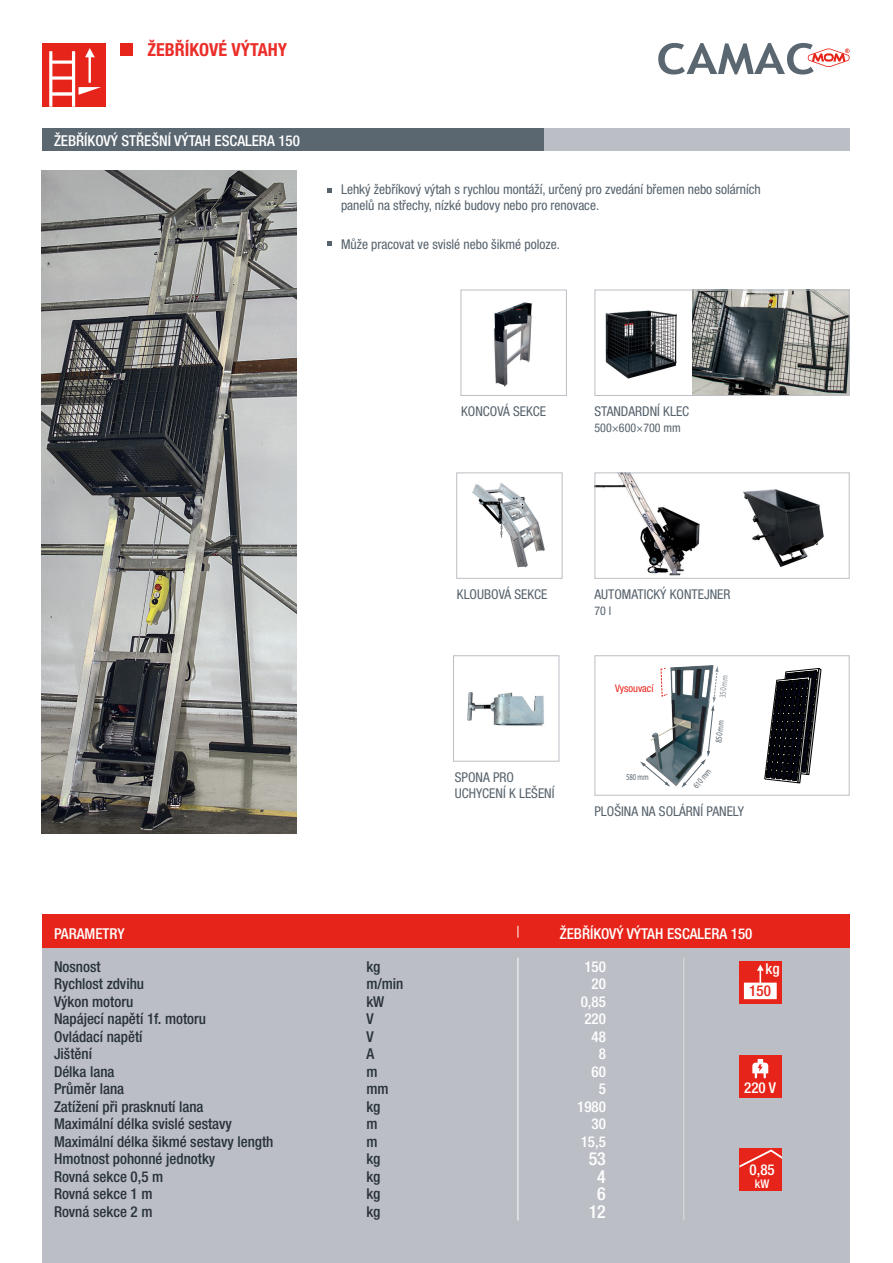
<style>
.page{position:relative;width:893px;height:1263px;background:#fff}
.page>*{position:absolute;margin:0;border:0;box-sizing:border-box;transform-origin:0 0}
.t1{font:700 condensed 18px "Helvetica Neue LT Pro";color:#eb2e2a}
.t2{font:500 condensed 18px "Helvetica Neue LT Pro";color:#fff}
.t3{font:500 condensed 15px "Helvetica Neue LT Pro";color:#283239}
.t4{font:500 condensed 15px "Helvetica Neue LT Pro";color:#fff}
.t5{font:500 condensed 15px "Helvetica Neue LT Pro";color:#e72419}
.t6{font:condensed 13.5px/16.2px "Helvetica Neue LT Pro";color:#56626c}
.t7{font:condensed 12px "Helvetica Neue LT Pro";color:#56626c}
.t8{font:500 condensed 12px "Helvetica Neue LT Pro";color:#fff}
.t9{font:condensed 10.5px "Helvetica Neue LT Pro";color:#e72419}
.t10{font:500 9px "Helvetica Neue";color:#5a6670;scale:.75 1}
.t11{font:500 9px "Helvetica Neue";color:#899199;scale:.75 1}
</style>
<div class="page">
<div style="left:42px;top:915px;width:808px;height:34px;background:#e72419"></div>
<div style="left:42px;top:949px;width:808px;height:314px;background:#bbbec4"></div>
<hr style="left:517px;top:958px;width:1px;height:262px;background:#fff">
<hr style="left:683px;top:958px;width:1px;height:262px;background:#dedee1">
<div style="left:739px;top:961px;width:43px;height:43px;background:#e72419"></div>
<svg style="left:744px;top:964px;width:33px;height:35px"></svg>
<div style="left:739px;top:1055px;width:43px;height:42px;background:#e72419"></div>
<svg style="left:752px;top:1059px;width:16px;height:19px"></svg>
<div style="left:739px;top:1148px;width:43px;height:43px;background:#e72419"></div>
<svg style="left:739px;top:1149px;width:43px;height:18px"></svg>
<div style="left:42px;top:128px;width:808px;height:23px;background:#bbbec4"></div>
<div style="left:42px;top:128px;width:501px;height:23px;background:#5a6670"></div>
<div style="left:594px;top:655px;width:256px;height:141px;border:1px solid #bbbec4"></div>
<img style="left:467px;top:692px;width:77px;height:34px">
<div style="left:453px;top:655px;width:106px;height:107px;border:1px solid #bbbec4"></div>
<img style="left:494px;top:302px;width:38px;height:85px">
<div style="left:460px;top:290px;width:107px;height:106px;border:1px solid #bbbec4"></div>
<img style="left:472px;top:483px;width:73px;height:85px">
<div style="left:456px;top:472px;width:107px;height:107px;border:1px solid #bbbec4"></div>
<img style="left:596px;top:474px;width:104px;height:102px">
<div style="left:594px;top:472px;width:256px;height:107px;border:1px solid #bbbec4"></div>
<img style="left:42px;top:171px;width:255px;height:663px">
<img style="left:692px;top:292px;width:156px;height:102px">
<img style="left:605px;top:311px;width:72px;height:67px">
<div style="left:594px;top:290px;width:256px;height:106px;border:1px solid #bbbec4"></div>
<img style="left:743px;top:489px;width:81px;height:78px">
<img style="left:646px;top:665px;width:68px;height:121px">
<svg style="left:764px;top:668px;width:57px;height:115px"></svg>
<svg style="left:640px;top:761px;width:30px;height:26px"></svg>
<svg style="left:660px;top:667px;width:8px;height:30px"></svg>
<svg style="left:681px;top:666px;width:37px;height:122px"></svg>
<svg style="left:658px;top:43px;width:192px;height:32px"></svg>
<div style="left:120px;top:43px;width:13px;height:13px;background:#e72419"></div>
<div style="left:42px;top:43px;width:63px;height:64px;background:#e72419"></div>
<svg style="left:49px;top:48px;width:52px;height:59px"></svg>
<svg style="left:328px;top:188px;width:4px;height:5px"></svg>
<svg style="left:328px;top:241px;width:4px;height:4px"></svg>
<p class="t1" style="left:148px;top:39px;width:141px">ŽEBŘÍKOVÉ VÝTAHY</p>
<p class="t4" style="left:54px;top:132px;width:248px">ŽEBŘÍKOVÝ STŘEŠNÍ VÝTAH ESCALERA 150</p>
<p class="t6" style="left:341px;top:181px;width:421px">Lehký žebříkový výtah s rychlou montáží, určený pro zvedání břemen nebo solárních panelů na střechy, nízké budovy nebo pro renovace.</p>
<p class="t6" style="left:341px;top:236px;width:220px">Může pracovat ve svislé nebo šikmé poloze.</p>
<p class="t6" style="left:461px;top:403px;width:87px">KONCOVÁ SEKCE</p>
<p class="t6" style="left:594px;top:403px;width:96px">STANDARDNÍ KLEC</p>
<p class="t7" style="left:594px;top:421px;width:88px">500×600×700 mm</p>
<p class="t4" style="left:54px;top:925px;width:72px">PARAMETRY</p>
<p class="t6" style="left:457px;top:586px;width:92px">KLOUBOVÁ SEKCE</p>
<p class="t6" style="left:455px;top:769px;width:101px">SPONA PRO<br>UCHYCENÍ K LEŠENÍ</p>
<p class="t6" style="left:594px;top:586px;width:138px">AUTOMATICKÝ KONTEJNER</p>
<p class="t7" style="left:594px;top:603px;width:18px">70 l</p>
<p class="t9" style="left:615px;top:682px;width:40px">Vysouvací</p>
<p class="t11" style="left:717px;top:697px;width:32px;rotate:-84deg">350 mm</p>
<p class="t10" style="left:713px;top:742px;width:32px;rotate:-84deg">850 mm</p>
<p class="t10" style="left:626px;top:772px;width:32px">580 mm</p>
<p class="t10" style="left:691px;top:784px;width:32px;rotate:-50deg">610 mm</p>
<p class="t6" style="left:594px;top:803px;width:151px">PLOŠINA NA SOLÁRNÍ PANELY</p>
<p class="t4" style="left:560px;top:925px;width:194px">ŽEBŘÍKOVÝ VÝTAH ESCALERA 150</p>
<p class="t3" style="left:54px;top:958px;width:48px">Nosnost</p>
<p class="t3" style="left:366px;top:958px;width:16px">kg</p>
<p class="t4" style="left:584px;top:958px;width:23px">150</p>
<p class="t3" style="left:54px;top:975px;width:92px">Rychlost zdvihu</p>
<p class="t3" style="left:366px;top:975px;width:39px">m/min</p>
<p class="t4" style="left:592px;top:975px;width:16px">20</p>
<p class="t3" style="left:54px;top:993px;width:81px">Výkon motoru</p>
<p class="t3" style="left:366px;top:993px;width:20px">kW</p>
<p class="t4" style="left:581px;top:993px;width:27px">0,85</p>
<p class="t3" style="left:54px;top:1010px;width:154px">Napájecí napětí 1f. motoru</p>
<p class="t3" style="left:366px;top:1010px;width:9px">V</p>
<p class="t4" style="left:584px;top:1010px;width:23px">220</p>
<p class="t3" style="left:54px;top:1027px;width:90px">Ovládací napětí</p>
<p class="t3" style="left:366px;top:1027px;width:9px">V</p>
<p class="t4" style="left:592px;top:1027px;width:16px">48</p>
<p class="t3" style="left:54px;top:1045px;width:40px">Jištění</p>
<p class="t3" style="left:366px;top:1045px;width:9px">A</p>
<p class="t4" style="left:599px;top:1045px;width:9px">8</p>
<p class="t3" style="left:54px;top:1062px;width:62px">Délka lana</p>
<p class="t3" style="left:366px;top:1062px;width:13px">m</p>
<p class="t4" style="left:592px;top:1062px;width:16px">60</p>
<p class="t3" style="left:54px;top:1080px;width:72px">Průměr lana</p>
<p class="t3" style="left:366px;top:1080px;width:24px">mm</p>
<p class="t4" style="left:599px;top:1080px;width:9px">5</p>
<p class="t3" style="left:54px;top:1097px;width:151px">Zatížení při prasknutí lana</p>
<p class="t3" style="left:366px;top:1097px;width:16px">kg</p>
<p class="t4" style="left:577px;top:1097px;width:30px">1980</p>
<p class="t3" style="left:54px;top:1115px;width:179px">Maximální délka svislé sestavy</p>
<p class="t3" style="left:366px;top:1115px;width:13px">m</p>
<p class="t4" style="left:592px;top:1115px;width:16px">30</p>
<p class="t3" style="left:54px;top:1132px;width:221px">Maximální délka šikmé sestavy length</p>
<p class="t3" style="left:366px;top:1132px;width:13px">m</p>
<p class="t4" style="left:581px;top:1132px;width:27px">15,5</p>
<p class="t3" style="left:54px;top:1150px;width:163px">Hmotnost pohonné jednotky</p>
<p class="t3" style="left:366px;top:1150px;width:16px">kg</p>
<p class="t2" style="left:589px;top:1148px;width:19px">53</p>
<p class="t3" style="left:54px;top:1167px;width:111px">Rovná sekce 0,5 m</p>
<p class="t3" style="left:366px;top:1167px;width:16px">kg</p>
<p class="t2" style="left:597px;top:1166px;width:10px">4</p>
<p class="t3" style="left:54px;top:1185px;width:100px">Rovná sekce 1 m</p>
<p class="t3" style="left:366px;top:1185px;width:16px">kg</p>
<p class="t2" style="left:597px;top:1183px;width:10px">6</p>
<p class="t3" style="left:54px;top:1202px;width:100px">Rovná sekce 2 m</p>
<p class="t3" style="left:366px;top:1202px;width:16px">kg</p>
<p class="t2" style="left:589px;top:1200px;width:19px">12</p>
<p class="t4" style="left:765px;top:960px;width:16px">kg</p>
<p class="t5" style="left:749px;top:982px;width:23px">150</p>
<p class="t4" style="left:744px;top:1079px;width:33px">220 V</p>
<p class="t4" style="left:750px;top:1161px;width:27px">0,85</p>
<p class="t8" style="left:755px;top:1177px;width:16px">kW</p>
</div>
